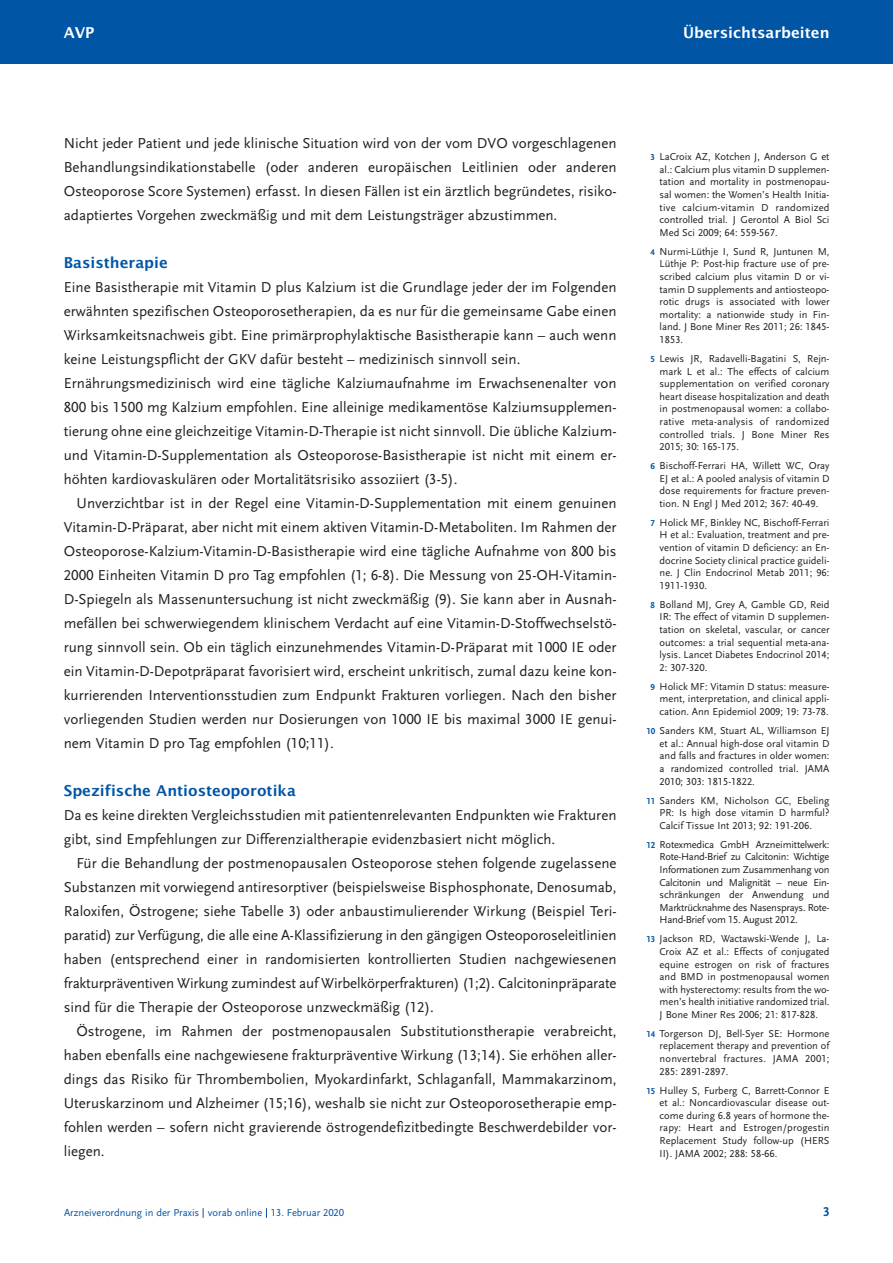
<style>
.page{position:relative;width:893px;height:1263px;background:#fff}
.page>*{position:absolute;margin:0;border:0;box-sizing:border-box;transform-origin:0 0}
.t1{font:15px/24px "Scala Sans LF";color:#231f20;text-align:justify}
.t2{font:600 15px "Lucida Sans";color:#0155a5}
.t3{font:600 15px "Lucida Sans";color:#fff}
.t4{font:700 13.5px "Scala Sans LF";color:#0155a5}
.t5{font:10.5px/12.6px "Scala Sans LF";color:#231f20;text-align:justify}
.t6{font:10.5px "Scala Sans LF";color:#0155a5}
.s1{font-weight:700;font-size:9px;color:#0155a5}
</style>
<div class="page">
<div style="left:0;top:0;width:892px;height:64px;background:#0155a5"></div>
<p class="t3" style="left:64px;top:27px;width:32px">AVP</p>
<p class="t3" style="left:683px;top:27px;width:148px">Übersichtsarbeiten</p>
<p class="t1" style="left:64px;top:132px;width:554px">Nicht jeder Patient und jede klinische Situation wird von der vom DVO vorgeschlagenen Behandlungsindikationstabelle (oder anderen europäischen Leitlinien oder anderen Osteoporose Score Systemen) erfasst. In diesen Fällen ist ein ärztlich begründetes, risiko&shy;adaptiertes Vorgehen zweckmäßig und mit dem Leistungsträger abzustimmen.</p>
<p class="t2" style="left:64px;top:257px;width:106px">Basistherapie</p>
<p class="t1" style="left:64px;top:276px;width:554px;text-align:left">Eine Basistherapie mit Vitamin D plus Kalzium ist die Grundlage jeder der im Folgenden erwähnten spezifischen Osteoporosetherapien, da es nur für die gemeinsame Gabe einen Wirksamkeitsnachweis gibt. Eine primärprophylaktische Basistherapie kann – auch wenn keine Leistungspflicht der GKV dafür besteht – medizinisch sinnvoll sein.<br>Ernährungsmedizinisch wird eine tägliche Kalziumaufnahme im Erwachsenenalter von 800 bis 1500 mg Kalzium empfohlen. Eine alleinige medikamentöse Kalziumsupplemen&shy;tierung ohne eine gleichzeitige Vitamin-D-Therapie ist nicht sinnvoll. Die übliche Kalzium&shy;und Vitamin-D-Supplementation als Osteoporose-Basistherapie ist nicht mit einem er&shy;höhten kardiovaskulären oder Mortalitätsrisiko assoziiert (3-5).</p>
<p class="t1" style="left:64px;top:492px;width:554px;text-indent:13px">Unverzichtbar ist in der Regel eine Vitamin-D-Supplementation mit einem genuinen Vitamin-D-Präparat, aber nicht mit einem aktiven Vitamin-D-Metaboliten. Im Rahmen der Osteoporose-Kalzium-Vitamin-D-Basistherapie wird eine tägliche Aufnahme von 800 bis 2000 Einheiten Vitamin D pro Tag empfohlen (1; 6-8). Die Messung von 25-OH-Vitamin-D-Spiegeln als Massenuntersuchung ist nicht zweckmäßig (9). Sie kann aber in Ausnah&shy;mefällen bei schwerwiegendem klinischem Verdacht auf eine Vitamin-D-Stoffwechselstö&shy;rung sinnvoll sein. Ob ein täglich einzunehmendes Vitamin-D-Präparat mit 1000 IE oder ein Vitamin-D-Depotpräparat favorisiert wird, erscheint unkritisch, zumal dazu keine kon&shy;kurrierenden Interventionsstudien zum Endpunkt Frakturen vorliegen. Nach den bisher vorliegenden Studien werden nur Dosierungen von 1000 IE bis maximal 3000 IE genui - nem Vitamin D pro Tag empfohlen (10;11).</p>
<p class="t2" style="left:64px;top:785px;width:234px">Spezifische Antiosteoporotika</p>
<p class="t1" style="left:64px;top:804px;width:554px">Da es keine direkten Vergleichsstudien mit patientenrelevanten Endpunkten wie Frakturen gibt, sind Empfehlungen zur Differenzialtherapie evidenzbasiert nicht möglich.</p>
<p class="t1" style="left:64px;top:852px;width:554px;text-indent:13px">Für die Behandlung der postmenopausalen Osteoporose stehen folgende zugelassene Substanzen mit vorwiegend antiresorptiver (beispielsweise Bisphosphonate, Denosumab, Raloxifen, Östrogene; siehe Tabelle 3) oder anbaustimulierender Wirkung (Beispiel Teri&shy;paratid) zur Verfügung, die alle eine A-Klassifizierung in den gängigen Osteoporoseleitlinien haben (entsprechend einer in randomisierten kontrollierten Studien nachgewiesenen frakturpräventiven Wirkung zumindest auf Wirbelkörperfrakturen) (1;2). Calcitoninpräparate sind für die Therapie der Osteoporose unzweckmäßig (12).</p>
<p class="t1" style="left:64px;top:1020px;width:554px;text-indent:13px">Östrogene, im Rahmen der postmenopausalen Substitutionstherapie verabreicht, haben ebenfalls eine nachgewiesene frakturpräventive Wirkung (13;14). Sie erhöhen aller&shy;dings das Risiko für Thrombembolien, Myokardinfarkt, Schlaganfall, Mammakarzinom, Uteruskarzinom und Alzheimer (15;16), weshalb sie nicht zur Osteoporosetherapie emp&shy;fohlen werden – sofern nicht gravierende östrogendefizitbedingte Beschwerdebilder vor&shy;liegen.</p>
<p class="t5" style="left:660px;top:151px;width:171px;text-indent:-9px"><span class="s1">3</span> LaCroix AZ, Kotchen J, Anderson G et al.: Calcium plus vitamin D supplemen&shy;tation and mortality in postmenopau&shy;sal women: the Women’s Health Initia&shy;tive calcium-vitamin D randomized controlled trial. J Gerontol A Biol Sci Med Sci 2009; 64: 559-567.</p>
<p class="t5" style="left:660px;top:246px;width:171px;text-indent:-9px"><span class="s1">4</span> Nurmi-Lüthje I, Sund R, Juntunen M, Lüthje P: Post-hip fracture use of pre&shy;scribed calcium plus vitamin D or vi&shy;tamin D supplements and antiosteopo&shy;rotic drugs is associated with lower mortality: a nationwide study in Fin&shy;land. J Bone Miner Res 2011; 26: 1845- 1853.</p>
<p class="t5" style="left:660px;top:353px;width:171px;text-indent:-9px"><span class="s1">5</span> Lewis JR, Radavelli-Bagatini S, Rejn&shy;mark L et al.: The effects of calcium supplementation on verified coronary heart disease hospitalization and death in postmenopausal women: a collabo&shy;rative meta-analysis of randomized controlled trials. J Bone Miner Res 2015; 30: 165-175.</p>
<p class="t5" style="left:660px;top:460px;width:171px;text-indent:-9px"><span class="s1">6</span> Bischoff-Ferrari HA, Willett WC, Oray EJ et al.: A pooled analysis of vitamin D dose requirements for fracture preven&shy;tion. N Engl J Med 2012; 367: 40-49.</p>
<p class="t5" style="left:660px;top:517px;width:171px;text-indent:-9px"><span class="s1">7</span> Holick MF, Binkley NC, Bischoff-Ferrari H et al.: Evaluation, treatment and pre&shy;vention of vitamin D deficiency: an En&shy;docrine Society clinical practice guideli&shy;ne. J Clin Endocrinol Metab 2011; 96:<br>1911-1930.</p>
<p class="t5" style="left:660px;top:599px;width:171px;text-indent:-9px"><span class="s1">8</span> Bolland MJ, Grey A, Gamble GD, Reid IR: The effect of vitamin D supplemen&shy;tation on skeletal, vascular, or cancer outcomes: a trial sequential meta-ana&shy;lysis. Lancet Diabetes Endocrinol 2014; 2: 307-320.</p>
<p class="t5" style="left:660px;top:681px;width:171px;text-indent:-9px"><span class="s1">9</span> Holick MF: Vitamin D status: measure&shy;ment, interpretation, and clinical appli&shy;cation. Ann Epidemiol 2009; 19: 73-78.</p>
<p class="t5" style="left:660px;top:725px;width:171px;text-indent:-13px"><span class="s1">10</span> Sanders KM, Stuart AL, Williamson EJ et al.: Annual high-dose oral vitamin D and falls and fractures in older women: a randomized controlled trial. JAMA 2010; 303: 1815-1822.</p>
<p class="t5" style="left:660px;top:795px;width:171px;text-indent:-13px"><span class="s1">11</span> Sanders KM, Nicholson GC, Ebeling PR: Is high dose vitamin D harmful?<br>Calcif Tissue Int 2013; 92: 191-206.</p>
<p class="t5" style="left:660px;top:839px;width:171px;text-indent:-13px"><span class="s1">12</span> Rotexmedica GmbH Arzneimittelwerk:<br>Rote-Hand-Brief zu Calcitonin: Wichtige Informationen zum Zusammenhang von Calcitonin und Malignität – neue Ein&shy;schränkungen der Anwendung und Marktrücknahme des Nasensprays. Rote-Hand-Brief vom 15. August 2012.</p>
<p class="t5" style="left:660px;top:933px;width:171px;text-indent:-13px"><span class="s1">13</span> Jackson RD, Wactawski-Wende J, La-Croix AZ et al.: Effects of conjugated equine estrogen on risk of fractures and BMD in postmenopausal women with hysterectomy: results from the wo&shy;men’s health initiative randomized trial.<br>J Bone Miner Res 2006; 21: 817-828.</p>
<p class="t5" style="left:660px;top:1028px;width:171px;text-indent:-13px"><span class="s1">14</span> Torgerson DJ, Bell-Syer SE: Hormone replacement therapy and prevention of nonvertebral fractures. JAMA 2001; 285: 2891-2897.</p>
<p class="t5" style="left:660px;top:1085px;width:171px;text-indent:-13px"><span class="s1">15</span> Hulley S, Furberg C, Barrett-Connor E et al.: Noncardiovascular disease out&shy;come during 6.8 years of hormone the&shy;rapy: Heart and Estrogen/progestin Replacement Study follow-up (HERS II). JAMA 2002; 288: 58-66.</p>
<p class="t6" style="left:64px;top:1208px;width:282px">Arzneiverordnung in der Praxis vorab online 13. Februar 2020</p>
<p class="t4" style="left:823px;top:1206px;width:8px">3</p>
</div>
